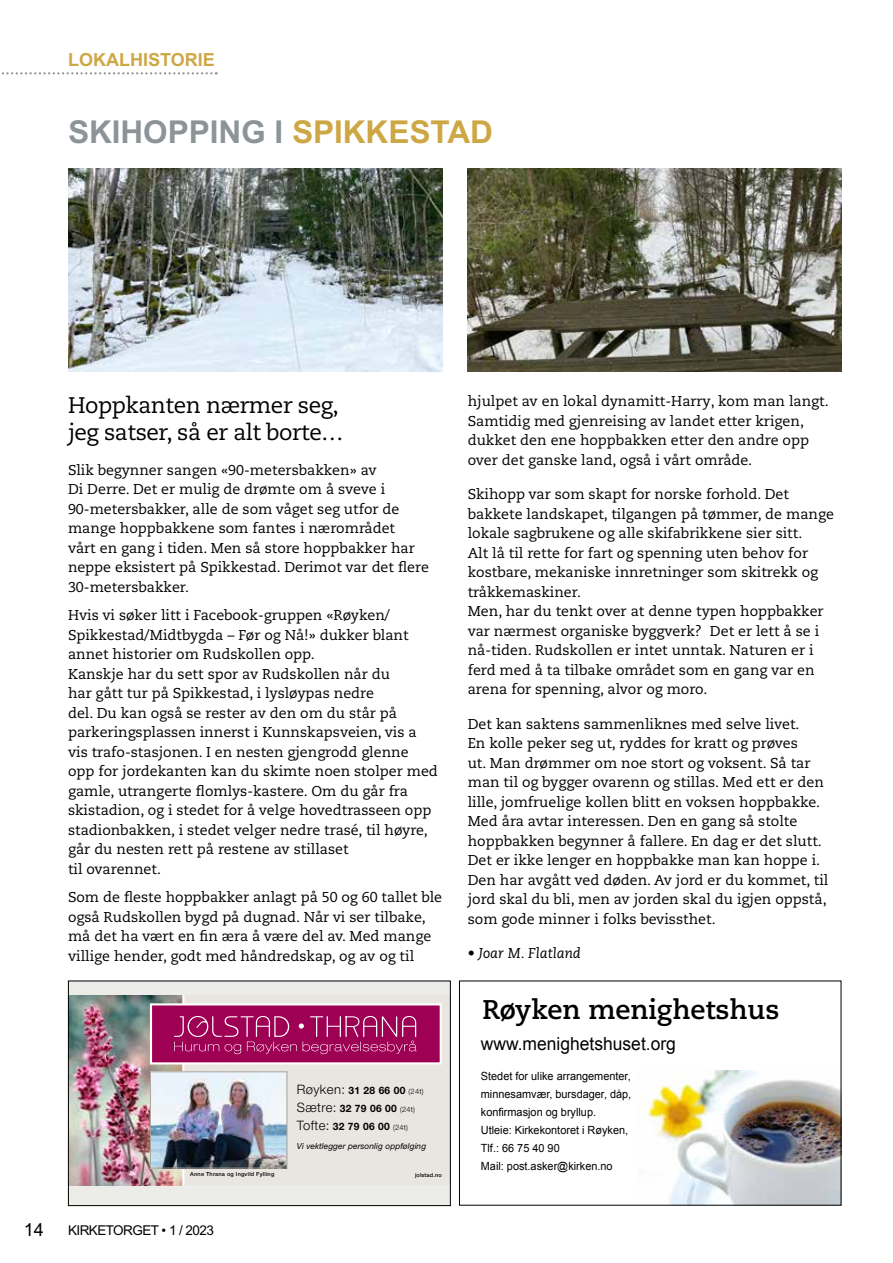
<style>
.page{position:relative;width:893px;height:1263px;background:#fff}
.page>*{position:absolute;margin:0;border:0;box-sizing:border-box;transform-origin:0 0}
.t1{font:700 31.5px "Arial MT Std";color:#8d9497}
.t2{font:700 27px "Caecilia LT Pro 75";color:#000}
.t3{font:22.5px/27px "Caecilia LT Pro 55 Roman";letter-spacing:-.02em;color:#000}
.t4{font:18px "Arial";color:#000}
.t5{font:700 18px "Arial MT Std";color:#cea745}
.t6{font:18px "Arial MT Std";color:#000}
.t7{font:14.25px/19.5px "Caecilia LT Pro 55 Roman";color:#000}
.t8{font:italic 14.25px "Caecilia LT Pro 56";color:#000}
.t9{font:13.5px "Arial MT Std";letter-spacing:-.04em;color:#000}
.t10{font:11.25px/18px "Arial";color:#000}
.t11{font:700 10.2px/17.7px "Helvetica Neue LT Std";letter-spacing:.03em;color:#000}
.t12{font:italic 8.4px "Helvetica Neue LT Std";letter-spacing:.01em;color:#000}
.t13{font:500 5.55px "Helvetica Neue LT Std";letter-spacing:.04em;color:#000}
.s1{color:#cea745}
.s2{font-weight:300;font-size:13.05px}
.s3{font-weight:300;font-size:7.5px}
</style>
<div class="page">
<svg style="left:1px;top:72px;width:216px;height:2px"></svg>
<img style="left:468px;top:168px;width:374px;height:203px">
<img style="left:68px;top:168px;width:374px;height:203px">
<div style="left:68px;top:981px;width:382px;height:224px;background:#ecece9"></div>
<img style="left:70px;top:995px;width:112px;height:190px">
<div style="left:184px;top:995px;width:266px;height:190px;background:#e9e5e1"></div>
<hr style="left:182px;top:995px;width:2px;height:190px;background:#fff">
<img style="left:152px;top:1073px;width:133px;height:93px">
<div style="left:150px;top:1071px;width:137px;height:97px;border:1px solid #aaa095"></div>
<div style="left:151px;top:1004px;width:290px;height:59px;background:#9e0054"></div>
<div style="left:150px;top:1003px;width:292px;height:61px;border:2px solid #fff"></div>
<svg style="left:174px;top:1016px;width:243px;height:38px"></svg>
<div style="left:68px;top:980px;width:383px;height:226px;border:1px solid #000"></div>
<img style="left:638px;top:1070px;width:201px;height:133px">
<p class="t5" style="left:68px;top:49px;width:148px">LOKALHISTORIE</p>
<h1 class="t1" style="left:68px;top:113px;width:426px">SKIHOPPING I <span class="s1">SPIKKESTAD</span></h1>
<h3 class="t3" style="left:68px;top:391px;width:277px">Hoppkanten nærmer seg, jeg satser, så er alt borte…</h3>
<p class="t7" style="left:68px;top:460px;width:362px">Slik begynner sangen «90-metersbakken» av<br>Di Derre. Det er mulig de drømte om å sveve i 90-metersbakker, alle de som våget seg utfor de mange hoppbakkene som fantes i nærområdet<br>vårt en gang i tiden. Men så store hoppbakker har neppe eksistert på Spikkestad. Derimot var det flere 30-metersbakker.</p>
<p class="t7" style="left:68px;top:605px;width:371px">Hvis vi søker litt i Facebook-gruppen «Røyken/ Spikkestad/Midtbygda – Før og Nå!» dukker blant annet historier om Rudskollen opp.<br>Kanskje har du sett spor av Rudskollen når du<br>har gått tur på Spikkestad, i lysløypas nedre<br>del. Du kan også se rester av den om du står på parkeringsplassen innerst i Kunnskapsveien, vis a vis trafo-stasjonen. I en nesten gjengrodd glenne opp for jordekanten kan du skimte noen stolper med gamle, utrangerte flomlys-kastere. Om du går fra skistadion, og i stedet for å velge hovedtrasseen opp stadionbakken, i stedet velger nedre trasé, til høyre, går du nesten rett på restene av stillaset<br>til ovarennet.</p>
<p class="t7" style="left:68px;top:887px;width:376px">Som de fleste hoppbakker anlagt på 50 og 60 tallet ble også Rudskollen bygd på dugnad. Når vi ser tilbake, må det ha vært en fin æra å være del av. Med mange villige hender, godt med håndredskap, og av og til</p>
<p class="t13" style="left:190px;top:1171px;width:86px">Anne Thrana og Ingvild Fylling</p>
<p class="t6" style="left:24px;top:1219px;width:22px">14</p>
<p class="t9" style="left:68px;top:1222px;width:147px">KIRKETORGET • 1 / 2023</p>
<p class="t11" style="left:297px;top:1081px;width:128px"><span class="s2">Røyken:</span> 31 28 66 00 <span class="s3">(24t)<br></span><span class="s2">Sætre:</span> 32 79 06 00 <span class="s3">(24t)<br></span><span class="s2">Tofte:</span> 32 79 06 00 <span class="s3">(24t)</span></p>
<p class="t12" style="left:297px;top:1141px;width:131px">Vi vektlegger personlig oppfølging</p>
<p class="t13" style="left:415px;top:1171px;width:28px">jolstad.no</p>
<p class="t7" style="left:468px;top:391px;width:362px">hjulpet av en lokal dynamitt-Harry, kom man langt.<br>Samtidig med gjenreising av landet etter krigen, dukket den ene hoppbakken etter den andre opp over det ganske land, også i vårt område.</p>
<p class="t7" style="left:468px;top:484px;width:368px">Skihopp var som skapt for norske forhold. Det bakkete landskapet, tilgangen på tømmer, de mange lokale sagbrukene og alle skifabrikkene sier sitt.<br>Alt lå til rette for fart og spenning uten behov for kostbare, mekaniske innretninger som skitrekk og tråkkemaskiner.<br>Men, har du tenkt over at denne typen hoppbakker var nærmest organiske byggverk? Det er lett å se i nå-tiden. Rudskollen er intet unntak. Naturen er i ferd med å ta tilbake området som en gang var en arena for spenning, alvor og moro.</p>
<p class="t7" style="left:468px;top:714px;width:362px">Det kan saktens sammenliknes med selve livet.<br>En kolle peker seg ut, ryddes for kratt og prøves<br>ut. Man drømmer om noe stort og voksent. Så tar man til og bygger ovarenn og stillas. Med ett er den lille, jomfruelige kollen blitt en voksen hoppbakke.<br>Med åra avtar interessen. Den en gang så stolte hoppbakken begynner å fallere. En dag er det slutt.<br>Det er ikke lenger en hoppbakke man kan hoppe i.<br>Den har avgått ved døden. Av jord er du kommet, til jord skal du bli, men av jorden skal du igjen oppstå, som gode minner i folks bevissthet.</p>
<p class="t8" style="left:468px;top:944px;width:115px">• Joar M. Flatland</p>
<h2 class="t2" style="left:482px;top:991px;width:298px">Røyken menighetshus</h2>
<p class="t4" style="left:481px;top:1031px;width:197px">www.menighetshuset.org</p>
<p class="t10" style="left:481px;top:1067px;width:152px">Stedet for ulike arrangementer, minnesamvær, bursdager, dåp, konfirmasjon og bryllup.<br>Utleie: Kirkekontoret i Røyken,<br>Tlf.: 66 75 40 90<br>Mail: post.asker@kirken.no</p>
</div>
